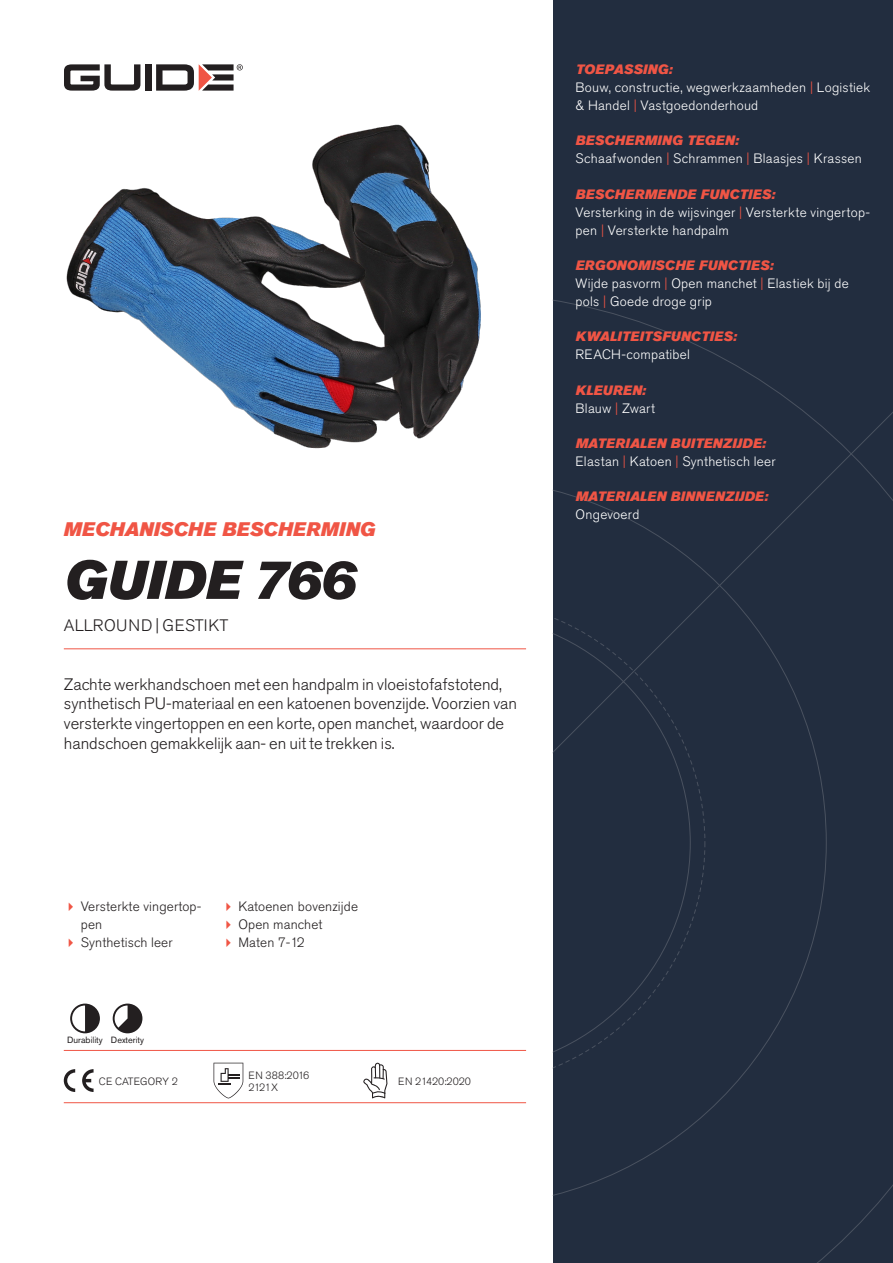
<style>
.page{position:relative;width:893px;height:1263px;background:#fff}
.page>*{position:absolute;margin:0;border:0;box-sizing:border-box;transform-origin:0 0}
.Rubrik{font:italic 54px "Akzidenz Grotesk Pro Super";color:#231f20}
.Överrubrik{font:italic 19.5px "Akzidenz Grotesk Pro Super";letter-spacing:.005em;color:#f05545}
.Ingress{font:300 16.5px/19.8px "Akzidenz Grotesk Pro";color:#231f20}
.Product_-_AltSegment{font:300 16.5px "Akzidenz Grotesk Pro";letter-spacing:.01em;color:#231f20}
.Produkt_-_Brödtext{font:300 13.5px/18px "Akzidenz Grotesk Pro";letter-spacing:.02em;color:#fff}
.Produkt_-_Namn{font:italic 13.5px "Akzidenz Grotesk Pro Super";letter-spacing:.015em;color:#f05545}
.t1{font:300 13.5px/18px "Akzidenz Grotesk Pro";letter-spacing:.01em;color:#231f20}
.t2{font:300 10.5px "Akzidenz Grotesk Pro";color:#231f20}
.Produkt_-_Egenskaper{font:9px "Akzidenz Grotesk Pro";color:#231f20}
.s1{color:#f05545}
</style>
<div class="page">
<div style="left:145px;top:64px;width:7px;height:27px;background:#231f20"></div>
<svg style="left:156px;top:64px;width:87px;height:27px"></svg>
<svg style="left:64px;top:64px;width:76px;height:27px"></svg>
<div style="left:553px;top:0;width:340px;height:1263px;background:#222d3f"></div>
<svg style="left:553px;top:300px;width:340px;height:963px"></svg>
<hr style="left:64px;top:1050px;width:462px;height:1px;background:#f05545">
<hr style="left:64px;top:1102px;width:462px;height:1px;background:#f05545">
<svg style="left:70px;top:1003px;width:30px;height:30px"></svg>
<svg style="left:113px;top:1003px;width:29px;height:30px"></svg>
<svg style="left:64px;top:1069px;width:11px;height:23px"></svg>
<svg style="left:82px;top:1069px;width:12px;height:23px"></svg>
<svg style="left:214px;top:1063px;width:29px;height:35px"></svg>
<svg style="left:363px;top:1063px;width:24px;height:35px"></svg>
<img style="left:66px;top:124px;width:415px;height:325px">
<hr style="left:64px;top:648px;width:462px;height:1px;background:#f05545">
<p class="Överrubrik" style="left:64px;top:517px;width:313px">MECHANISCHE BESCHERMING</p>
<p class="Rubrik" style="left:64px;top:545px;width:293px">GUIDE 766</p>
<p class="Product_-_AltSegment" style="left:64px;top:615px;width:166px">ALLROUND | GESTIKT</p>
<p class="Ingress" style="left:64px;top:674px;width:455px">Zachte werkhandschoen met een handpalm in vloeistofafstotend, synthetisch PU-materiaal en een katoenen bovenzijde. Voorzien van versterkte vingertoppen en een korte, open manchet, waardoor de handschoen gemakkelijk aan- en uit te trekken is.</p>
<p class="t1" style="left:81px;top:897px;width:122px">Versterkte vingertop&shy;pen</p>
<p class="t1" style="left:81px;top:933px;width:93px">Synthetisch leer</p>
<p class="Produkt_-_Egenskaper" style="left:67px;top:1034px;width:37px">Durability</p>
<p class="Produkt_-_Egenskaper" style="left:111px;top:1034px;width:35px">Dexterity</p>
<p class="t2" style="left:99px;top:1074px;width:81px">CE CATEGORY 2</p>
<p class="t1" style="left:238px;top:897px;width:121px">Katoenen bovenzijde</p>
<p class="t1" style="left:238px;top:915px;width:86px">Open manchet</p>
<p class="t1" style="left:238px;top:933px;width:68px">Maten 7-12</p>
<p class="t2" style="left:248px;top:1068px;width:62px">EN 388:2016</p>
<p class="t2" style="left:248px;top:1080px;width:31px">2121X</p>
<p class="t2" style="left:398px;top:1074px;width:74px">EN 21420:2020</p>
<p class="Produkt_-_Namn" style="left:576px;top:60px;width:98px">TOEPASSING:</p>
<p class="Produkt_-_Brödtext" style="left:576px;top:78px;width:296px">Bouw, constructie, wegwerkzaamheden <span class="s1">|</span> Logistiek &amp; Handel <span class="s1">|</span> Vastgoedonderhoud</p>
<p class="Produkt_-_Namn" style="left:576px;top:132px;width:165px">BESCHERMING TEGEN:</p>
<p class="Produkt_-_Brödtext" style="left:576px;top:150px;width:288px">Schaafwonden <span class="s1">|</span> Schrammen <span class="s1">|</span> Blaasjes <span class="s1">|</span> Krassen</p>
<p class="Produkt_-_Namn" style="left:576px;top:185px;width:201px">BESCHERMENDE FUNCTIES:</p>
<p class="Produkt_-_Brödtext" style="left:576px;top:203px;width:296px">Versterking in de wijsvinger <span class="s1">|</span> Versterkte vingertop&shy;pen <span class="s1">|</span> Versterkte handpalm</p>
<p class="Produkt_-_Namn" style="left:576px;top:256px;width:199px">ERGONOMISCHE FUNCTIES:</p>
<p class="Produkt_-_Brödtext" style="left:576px;top:274px;width:275px">Wijde pasvorm <span class="s1">|</span> Open manchet <span class="s1">|</span> Elastiek bij de pols <span class="s1">|</span> Goede droge grip</p>
<p class="Produkt_-_Namn" style="left:576px;top:328px;width:163px">KWALITEITSFUNCTIES:</p>
<p class="Produkt_-_Brödtext" style="left:576px;top:346px;width:116px">REACH-compatibel</p>
<p class="Produkt_-_Namn" style="left:576px;top:381px;width:72px">KLEUREN:</p>
<p class="Produkt_-_Brödtext" style="left:576px;top:399px;width:81px">Blauw <span class="s1">|</span> Zwart</p>
<p class="Produkt_-_Namn" style="left:576px;top:434px;width:192px">MATERIALEN BUITENZIJDE:</p>
<p class="Produkt_-_Brödtext" style="left:576px;top:452px;width:202px">Elastan <span class="s1">|</span> Katoen <span class="s1">|</span> Synthetisch leer</p>
<p class="Produkt_-_Namn" style="left:576px;top:488px;width:194px">MATERIALEN BINNENZIJDE:</p>
<p class="Produkt_-_Brödtext" style="left:576px;top:506px;width:65px">Ongevoerd</p>
</div>
